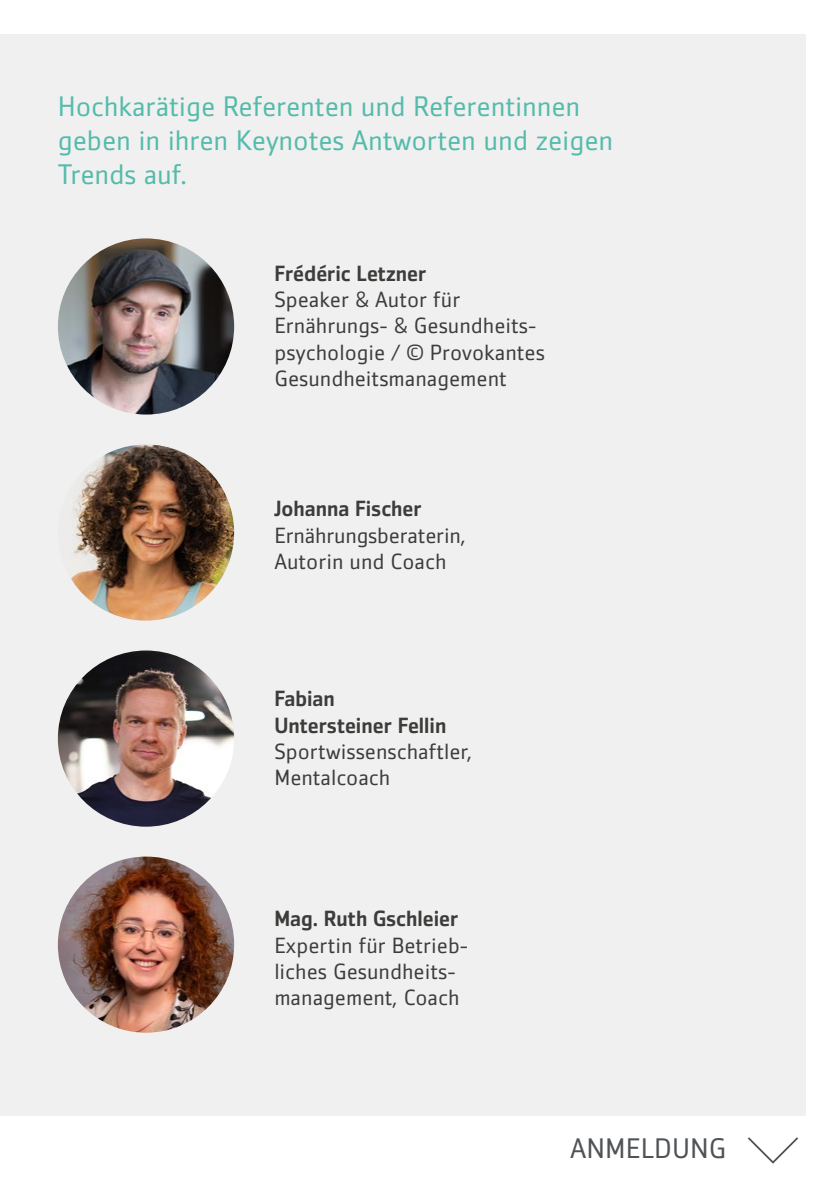
<style>
.page{position:relative;width:840px;height:1191px;background:#fff}
.page>*{position:absolute;margin:0;border:0;box-sizing:border-box;transform-origin:0 0}
.t1{font:28px/34px "Zemestro Std";letter-spacing:-.005em;color:#54bbab}
.t2{font:28px "Zemestro Std";color:#4f5355}
.t3{font:21.8px/26.2px "Zemestro Std";color:#3c3c3b}
.t4{font:500 21.8px/26.2px "Zemestro Std";color:#3c3c3b}
</style>
<div class="page">
<div style="left:0;top:34px;width:805px;height:1081px;background:#f0f0f0"></div>
<svg style="left:748px;top:1137px;width:50px;height:27px"></svg>
<img style="left:58px;top:444px;width:176px;height:176px;border-radius:88px">
<img style="left:58px;top:238px;width:176px;height:176px;border-radius:88px">
<img style="left:58px;top:856px;width:176px;height:176px;border-radius:88px">
<img style="left:58px;top:650px;width:176px;height:176px;border-radius:88px">
<p class="t1" style="left:58px;top:89px;width:556px">Hochkarätige Referenten und Referentinnen geben in ihren Keynotes Antworten und zeigen<br>Trends auf.</p>
<p class="t4" style="left:274px;top:260px;width:153px">Frédéric Letzner</p>
<p class="t3" style="left:274px;top:287px;width:272px">Speaker &amp; Autor für<br>Ernährungs- &amp; Gesundheits&shy;psychologie / © Provokantes<br>Gesundheitsmanagement</p>
<p class="t4" style="left:274px;top:495px;width:149px">Johanna Fischer</p>
<p class="t3" style="left:274px;top:522px;width:193px">Ernährungsberaterin,<br>Autorin und Coach</p>
<p class="t4" style="left:274px;top:685px;width:173px">Fabian<br>Untersteiner Fellin</p>
<p class="t3" style="left:274px;top:738px;width:199px">Sportwissenschaftler,<br>Mentalcoach</p>
<p class="t4" style="left:274px;top:905px;width:185px">Mag. Ruth Gschleier</p>
<p class="t3" style="left:274px;top:932px;width:195px">Expertin für Betrieb&shy;liches Gesundheits&shy;management, Coach</p>
<p class="t2" style="left:570px;top:1131px;width:158px">ANMELDUNG</p>
</div>
